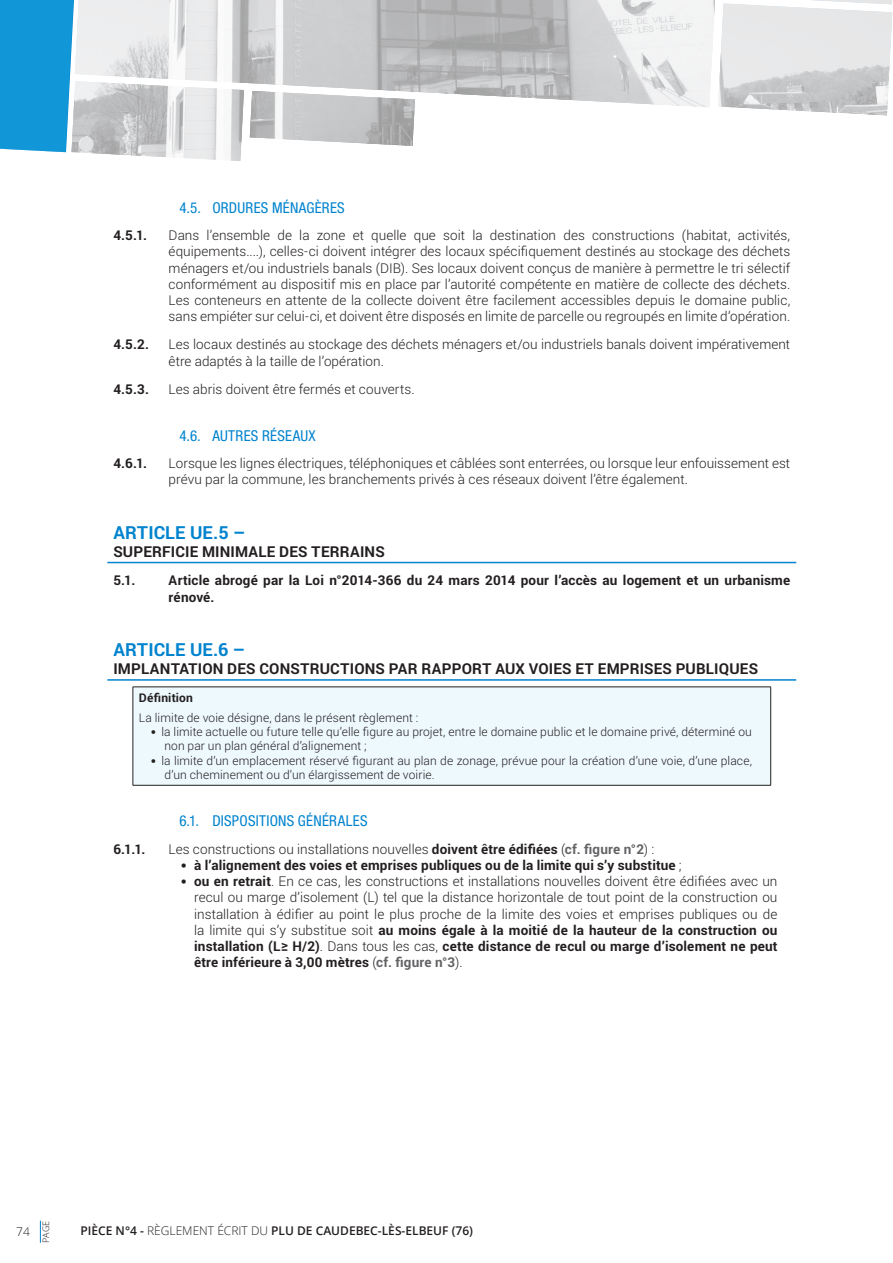
<style>
.page{position:relative;width:893px;height:1263px;background:#fff}
.page>*{position:absolute;margin:0;border:0;box-sizing:border-box;transform-origin:0 0}
.MEP_CORPS_DE_TEXTE{font:700 18px "Roboto";letter-spacing:.005em;color:#0083ce}
.MEP_CORPS_DE_TEXTE-2{font:700 15px "Roboto";letter-spacing:.01em;color:#231f20}
.MEP_TITRE_X_X{font:condensed 15px "Helvetica Neue LT Std";letter-spacing:.02em;color:#0083ce}
.MEP_CORPS_DE_TEXTE-3{font:300 13.5px/16.2px "Roboto";letter-spacing:.005em;color:#231f20;text-align:justify}
.MEP_CORPS_DE_TEXTE-4{font:700 13.5px/16.2px "Roboto";letter-spacing:.01em;color:#231f20}
.MEP_CORPS_DE_TEXTE-5{font:300 12px/14.4px "Roboto";letter-spacing:.01em;color:#231f20}
.t1{font:600 12px "Open Sans";color:#231f20}
.MEP_CORPS_DE_TEXTE-6{font:700 12px "Roboto";letter-spacing:.015em;color:#231f20}
.t2{font:300 12px "Open Sans";color:#231f20}
.t3{font:300 9px "Open Sans";color:#231f20}
.s1{font-family:"Corbel";font-weight:400}
.s2{font-weight:700}
.s3{font-weight:700;color:#636366}
.s4{font-weight:300}
</style>
<div class="page">
<svg style="left:40px;top:1220px;width:1px;height:23px"></svg>
<hr style="left:107px;top:562px;width:689px;height:1px;background:#0083ce">
<hr style="left:107px;top:679px;width:689px;height:2px;background:#0083ce">
<div style="left:133px;top:687px;width:638px;height:98px;background:#eef9fe"></div>
<hr style="left:133px;top:687px;width:638px;height:1px;background:#231f20">
<hr style="left:133px;top:687px;width:1px;height:98px;background:#231f20">
<hr style="left:770px;top:687px;width:1px;height:98px;background:#231f20">
<hr style="left:133px;top:785px;width:638px;height:1px;background:#231f20">
<img style="left:718px;top:4px;width:174px;height:111px">
<img style="left:79px;top:0;width:636px;height:107px">
<img style="left:250px;top:91px;width:165px;height:55px">
<img style="left:79px;top:81px;width:165px;height:80px">
<svg style="left:0;top:0;width:79px;height:153px;background:#2da1da"></svg>
<p class="MEP_TITRE_X_X" style="left:179px;top:199px;width:167px">4.5. ORDURES MÉNAGÈRES</p>
<p class="MEP_CORPS_DE_TEXTE-4" style="left:113px;top:227px;width:35px">4.5.1.</p>
<p class="MEP_CORPS_DE_TEXTE-3" style="left:169px;top:227px;width:623px">Dans l’ensemble de la zone et quelle que soit la destination des constructions (habitat, activités, équipements....), celles-ci doivent intégrer des locaux spécifiquement destinés au stockage des déchets ménagers et/ou industriels banals (DIB). Ses locaux doivent conçus de manière à permettre le tri sélectif conformément au dispositif mis en place par l’autorité compétente en matière de collecte des déchets.<br>Les conteneurs en attente de la collecte doivent être facilement accessibles depuis le domaine public, sans empiéter sur celui-ci, et doivent être disposés en limite de parcelle ou regroupés en limite d’opération.</p>
<p class="MEP_CORPS_DE_TEXTE-4" style="left:113px;top:336px;width:37px">4.5.2.</p>
<p class="MEP_CORPS_DE_TEXTE-3" style="left:169px;top:336px;width:623px">Les locaux destinés au stockage des déchets ménagers et/ou industriels banals doivent impérativement être adaptés à la taille de l’opération.</p>
<p class="MEP_CORPS_DE_TEXTE-4" style="left:113px;top:380px;width:37px">4.5.3.</p>
<p class="MEP_CORPS_DE_TEXTE-3" style="left:169px;top:380px;width:247px">Les abris doivent être fermés et couverts.</p>
<p class="MEP_TITRE_X_X" style="left:179px;top:426px;width:138px">4.6. AUTRES RÉSEAUX</p>
<p class="MEP_CORPS_DE_TEXTE-4" style="left:113px;top:455px;width:35px">4.6.1.</p>
<p class="MEP_CORPS_DE_TEXTE-3" style="left:169px;top:455px;width:623px">Lorsque les lignes électriques, téléphoniques et câblées sont enterrées, ou lorsque leur enfouissement est prévu par la commune, les branchements privés à ces réseaux doivent l’être également.</p>
<p class="MEP_CORPS_DE_TEXTE" style="left:113px;top:520px;width:134px">ARTICLE UE.5 –</p>
<p class="MEP_CORPS_DE_TEXTE-2" style="left:113px;top:541px;width:273px">SUPERFICIE MINIMALE DES TERRAINS</p>
<p class="MEP_CORPS_DE_TEXTE-4" style="left:113px;top:572px;width:23px">5.1.</p>
<p class="MEP_CORPS_DE_TEXTE-4" style="left:169px;top:572px;width:623px">Article abrogé par la Loi n°2014-366 du 24 mars 2014 pour l’accès au logement et un urbanisme rénové.</p>
<p class="MEP_CORPS_DE_TEXTE" style="left:113px;top:637px;width:134px">ARTICLE UE.6 –</p>
<p class="MEP_CORPS_DE_TEXTE-2" style="left:113px;top:658px;width:646px">IMPLANTATION DES CONSTRUCTIONS PAR RAPPORT AUX VOIES ET EMPRISES PUBLIQUES</p>
<p class="MEP_CORPS_DE_TEXTE-6" style="left:139px;top:689px;width:56px">Définition</p>
<p class="MEP_CORPS_DE_TEXTE-5" style="left:139px;top:710px;width:281px">La limite de voie désigne, dans le présent règlement :</p>
<p class="MEP_CORPS_DE_TEXTE-5" style="left:164px;top:724px;width:589px;text-indent:-14px"><span class="s1">•</span> la limite actuelle ou future telle qu’elle figure au projet, entre le domaine public et le domaine privé, déterminé ou non par un plan général d’alignement ;</p>
<p class="MEP_CORPS_DE_TEXTE-5" style="left:164px;top:753px;width:589px;text-indent:-14px"><span class="s1">•</span> la limite d’un emplacement réservé figurant au plan de zonage, prévue pour la création d’une voie, d’une place, d’un cheminement ou d’un élargissement de voirie.</p>
<p class="MEP_TITRE_X_X" style="left:179px;top:812px;width:190px">6.1. DISPOSITIONS GÉNÉRALES</p>
<p class="MEP_CORPS_DE_TEXTE-4" style="left:113px;top:840px;width:34px">6.1.1.</p>
<p class="MEP_CORPS_DE_TEXTE-3" style="left:169px;top:840px;width:487px">Les constructions ou installations nouvelles <span class="s2">doivent être édifiées</span> (<span class="s3">cf. figure n°2</span>) :</p>
<p class="MEP_CORPS_DE_TEXTE-4" style="left:181px;top:857px;width:503px"><span class="s1">•</span> à l’alignement des voies et emprises publiques ou de la limite qui s’y substitue <span class="s4">;</span></p>
<p class="MEP_CORPS_DE_TEXTE-3" style="left:194px;top:873px;width:585px;text-indent:-14px"><span class="s1">•</span> <span class="s2">ou en retrait</span>. En ce cas, les constructions et installations nouvelles doivent être édifiées avec un recul ou marge d’isolement (L) tel que la distance horizontale de tout point de la construction ou installation à édifier au point le plus proche de la limite des voies et emprises publiques ou de la limite qui s’y substitue soit <span class="s2">au moins égale à la moitié de la hauteur de la construction ou installation (L≥ H/2)</span>. Dans tous les cas, <span class="s2">cette distance de recul ou marge d’isolement ne peut être inférieure à 3,00 mètres</span> (<span class="s3">cf. figure n°3</span>).</p>
<p class="t3" style="left:40px;top:1243px;width:24px;rotate:-90deg">PAGE</p>
<p class="t2" style="left:16px;top:1224px;width:15px">74</p>
<p class="t1" style="left:80px;top:1222px;width:394px">PIÈCE N°4 - <span class="s4">RÈGLEMENT ÉCRIT DU</span> PLU DE CAUDEBEC-LÈS-ELBEUF (76)</p>
</div>
